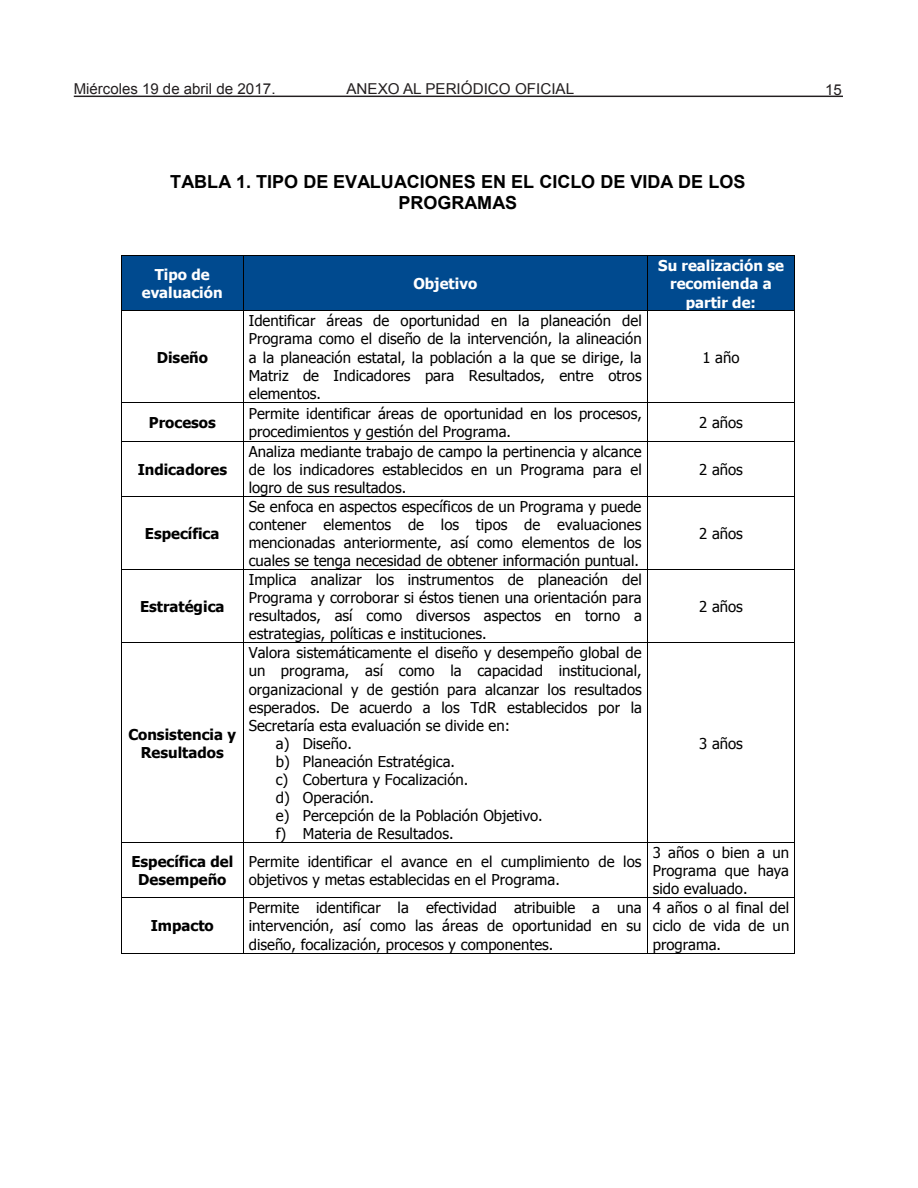
<style>
.page{position:relative;width:918px;height:1188px;background:#fff}
.page>*{position:absolute;margin:0;border:0;box-sizing:border-box;transform-origin:0 0}
.t1{font:700 18px/20.7px "Arial";color:#000;text-align:center}
.t2{font:15px/18.1px "Tahoma";color:#000;text-align:justify}
.t3{font:700 15px/18.1px "Tahoma";color:#000;text-align:center}
.t4{font:700 15px/18.1px "Tahoma";color:#fff;text-align:center}
.t5{font:15px "Arial";color:#231f20}
</style>
<div class="page">
<hr style="left:74px;top:96px;width:769px;height:1px;background:#231f20">
<div style="left:122px;top:256px;width:121px;height:55px;background:#004a8f"></div>
<div style="left:244px;top:256px;width:403px;height:55px;background:#004a8f"></div>
<div style="left:648px;top:256px;width:146px;height:55px;background:#004a8f"></div>
<hr style="left:122px;top:255px;width:121px;height:1px;background:#000">
<hr style="left:244px;top:255px;width:403px;height:1px;background:#000">
<hr style="left:648px;top:255px;width:146px;height:1px;background:#000">
<hr style="left:121px;top:256px;width:1px;height:55px;background:#000">
<hr style="left:243px;top:256px;width:1px;height:55px;background:#000">
<hr style="left:647px;top:256px;width:1px;height:55px;background:#000">
<hr style="left:794px;top:256px;width:1px;height:55px;background:#000">
<hr style="left:122px;top:311px;width:121px;height:1px;background:#000">
<hr style="left:244px;top:311px;width:403px;height:1px;background:#000">
<hr style="left:648px;top:311px;width:146px;height:1px;background:#000">
<hr style="left:121px;top:311px;width:1px;height:91px;background:#000">
<hr style="left:243px;top:311px;width:1px;height:91px;background:#000">
<hr style="left:647px;top:311px;width:1px;height:91px;background:#000">
<hr style="left:794px;top:311px;width:1px;height:91px;background:#000">
<hr style="left:122px;top:402px;width:121px;height:1px;background:#000">
<hr style="left:244px;top:402px;width:403px;height:1px;background:#000">
<hr style="left:648px;top:402px;width:146px;height:1px;background:#000">
<hr style="left:121px;top:403px;width:1px;height:38px;background:#000">
<hr style="left:243px;top:403px;width:1px;height:38px;background:#000">
<hr style="left:647px;top:403px;width:1px;height:38px;background:#000">
<hr style="left:794px;top:403px;width:1px;height:38px;background:#000">
<hr style="left:122px;top:441px;width:121px;height:1px;background:#000">
<hr style="left:244px;top:441px;width:403px;height:1px;background:#000">
<hr style="left:648px;top:441px;width:146px;height:1px;background:#000">
<hr style="left:121px;top:442px;width:1px;height:54px;background:#000">
<hr style="left:243px;top:442px;width:1px;height:54px;background:#000">
<hr style="left:647px;top:442px;width:1px;height:54px;background:#000">
<hr style="left:794px;top:442px;width:1px;height:54px;background:#000">
<hr style="left:122px;top:496px;width:121px;height:1px;background:#000">
<hr style="left:244px;top:496px;width:403px;height:1px;background:#000">
<hr style="left:648px;top:496px;width:146px;height:1px;background:#000">
<hr style="left:121px;top:497px;width:1px;height:72px;background:#000">
<hr style="left:243px;top:497px;width:1px;height:72px;background:#000">
<hr style="left:647px;top:497px;width:1px;height:72px;background:#000">
<hr style="left:794px;top:497px;width:1px;height:72px;background:#000">
<hr style="left:122px;top:569px;width:121px;height:1px;background:#000">
<hr style="left:244px;top:569px;width:403px;height:1px;background:#000">
<hr style="left:648px;top:569px;width:146px;height:1px;background:#000">
<hr style="left:121px;top:570px;width:1px;height:73px;background:#000">
<hr style="left:243px;top:570px;width:1px;height:73px;background:#000">
<hr style="left:647px;top:570px;width:1px;height:73px;background:#000">
<hr style="left:794px;top:570px;width:1px;height:73px;background:#000">
<hr style="left:122px;top:643px;width:121px;height:1px;background:#000">
<hr style="left:244px;top:643px;width:403px;height:1px;background:#000">
<hr style="left:648px;top:643px;width:146px;height:1px;background:#000">
<hr style="left:121px;top:643px;width:1px;height:200px;background:#000">
<hr style="left:243px;top:643px;width:1px;height:200px;background:#000">
<hr style="left:647px;top:643px;width:1px;height:200px;background:#000">
<hr style="left:794px;top:643px;width:1px;height:200px;background:#000">
<hr style="left:122px;top:843px;width:121px;height:1px;background:#000">
<hr style="left:244px;top:843px;width:403px;height:1px;background:#000">
<hr style="left:648px;top:843px;width:146px;height:1px;background:#000">
<hr style="left:121px;top:843px;width:1px;height:55px;background:#000">
<hr style="left:243px;top:843px;width:1px;height:55px;background:#000">
<hr style="left:647px;top:843px;width:1px;height:55px;background:#000">
<hr style="left:794px;top:843px;width:1px;height:55px;background:#000">
<hr style="left:122px;top:898px;width:121px;height:1px;background:#000">
<hr style="left:244px;top:898px;width:403px;height:1px;background:#000">
<hr style="left:648px;top:898px;width:146px;height:1px;background:#000">
<hr style="left:121px;top:898px;width:1px;height:55px;background:#000">
<hr style="left:122px;top:953px;width:121px;height:1px;background:#000">
<hr style="left:243px;top:898px;width:1px;height:55px;background:#000">
<hr style="left:244px;top:953px;width:403px;height:1px;background:#000">
<hr style="left:647px;top:898px;width:1px;height:55px;background:#000">
<hr style="left:648px;top:953px;width:146px;height:1px;background:#000">
<hr style="left:794px;top:898px;width:1px;height:55px;background:#000">
<p class="t5" style="left:74px;top:79px;width:203px">Miércoles 19 de abril de 2017.</p>
<p class="t5" style="left:346px;top:79px;width:229px">ANEXO AL PERIÓDICO OFICIAL</p>
<p class="t5" style="left:825px;top:79px;width:18px">15</p>
<p class="t1" style="left:170px;top:172px;width:577px">TABLA 1. TIPO DE EVALUACIONES EN EL CICLO DE VIDA DE LOS<br>PROGRAMAS</p>
<p class="t4" style="left:142px;top:265px;width:82px">Tipo de evaluación</p>
<p class="t4" style="left:413px;top:274px;width:65px">Objetivo</p>
<p class="t3" style="left:157px;top:347px;width:53px">Diseño</p>
<p class="t2" style="left:249px;top:311px;width:395px">Identificar áreas de oportunidad en la planeación del Programa como el diseño de la intervención, la alineación a la planeación estatal, la población a la que se dirige, la Matriz de Indicadores para Resultados, entre otros elementos.</p>
<p class="t4" style="left:658px;top:256px;width:127px">Su realización se recomienda a partir de:</p>
<p class="t2" style="left:702px;top:347px;width:39px">1 año</p>
<p class="t3" style="left:149px;top:412px;width:68px">Procesos</p>
<p class="t2" style="left:249px;top:404px;width:395px">Permite identificar áreas de oportunidad en los procesos, procedimientos y gestión del Programa.</p>
<p class="t2" style="left:699px;top:413px;width:45px">2 años</p>
<p class="t3" style="left:138px;top:460px;width:91px">Indicadores</p>
<p class="t2" style="left:249px;top:442px;width:395px">Analiza mediante trabajo de campo la pertinencia y alcance de los indicadores establecidos en un Programa para el logro de sus resultados.</p>
<p class="t2" style="left:699px;top:460px;width:45px">2 años</p>
<p class="t3" style="left:145px;top:524px;width:76px">Específica</p>
<p class="t3" style="left:140px;top:597px;width:86px">Estratégica</p>
<p class="t3" style="left:128px;top:724px;width:109px">Consistencia y<br>Resultados</p>
<p class="t2" style="left:249px;top:497px;width:394px">Se enfoca en aspectos específicos de un Programa y puede contener elementos de los tipos de evaluaciones mencionadas anteriormente, así como elementos de los cuales se tenga necesidad de obtener información puntual.</p>
<p class="t2" style="left:249px;top:570px;width:395px">Implica analizar los instrumentos de planeación del Programa y corroborar si éstos tienen una orientación para resultados, así como diversos aspectos en torno a estrategias, políticas e instituciones.</p>
<p class="t2" style="left:249px;top:643px;width:394px">Valora sistemáticamente el diseño y desempeño global de</p>
<p class="t2" style="left:249px;top:661px;width:394px">un programa, así como la capacidad institucional,</p>
<p class="t2" style="left:249px;top:679px;width:395px">organizacional y de gestión para alcanzar los resultados</p>
<p class="t2" style="left:249px;top:697px;width:395px">esperados. De acuerdo a los TdR establecidos por la</p>
<p class="t2" style="left:249px;top:716px;width:263px">Secretaría esta evaluación se divide en:</p>
<p class="t2" style="left:276px;top:734px;width:78px">a) Diseño.</p>
<p class="t2" style="left:276px;top:752px;width:181px">b) Planeación Estratégica.</p>
<p class="t2" style="left:276px;top:770px;width:194px">c) Cobertura y Focalización.</p>
<p class="t2" style="left:276px;top:788px;width:100px">d) Operación.</p>
<p class="t2" style="left:276px;top:806px;width:268px">e) Percepción de la Población Objetivo.</p>
<p class="t2" style="left:276px;top:824px;width:179px">f) Materia de Resultados.</p>
<p class="t2" style="left:699px;top:524px;width:45px">2 años</p>
<p class="t2" style="left:699px;top:597px;width:45px">2 años</p>
<p class="t2" style="left:699px;top:734px;width:45px">3 años</p>
<p class="t3" style="left:131px;top:852px;width:103px">Específica del<br>Desempeño</p>
<p class="t2" style="left:249px;top:852px;width:394px">Permite identificar el avance en el cumplimiento de los objetivos y metas establecidas en el Programa.</p>
<p class="t2" style="left:653px;top:843px;width:138px">3 años o bien a un Programa que haya sido evaluado.</p>
<p class="t3" style="left:151px;top:916px;width:65px">Impacto</p>
<p class="t2" style="left:249px;top:898px;width:394px">Permite identificar la efectividad atribuible a una intervención, así como las áreas de oportunidad en su diseño, focalización, procesos y componentes.</p>
<p class="t2" style="left:653px;top:898px;width:138px">4 años o al final del ciclo de vida de un programa.</p>
</div>
